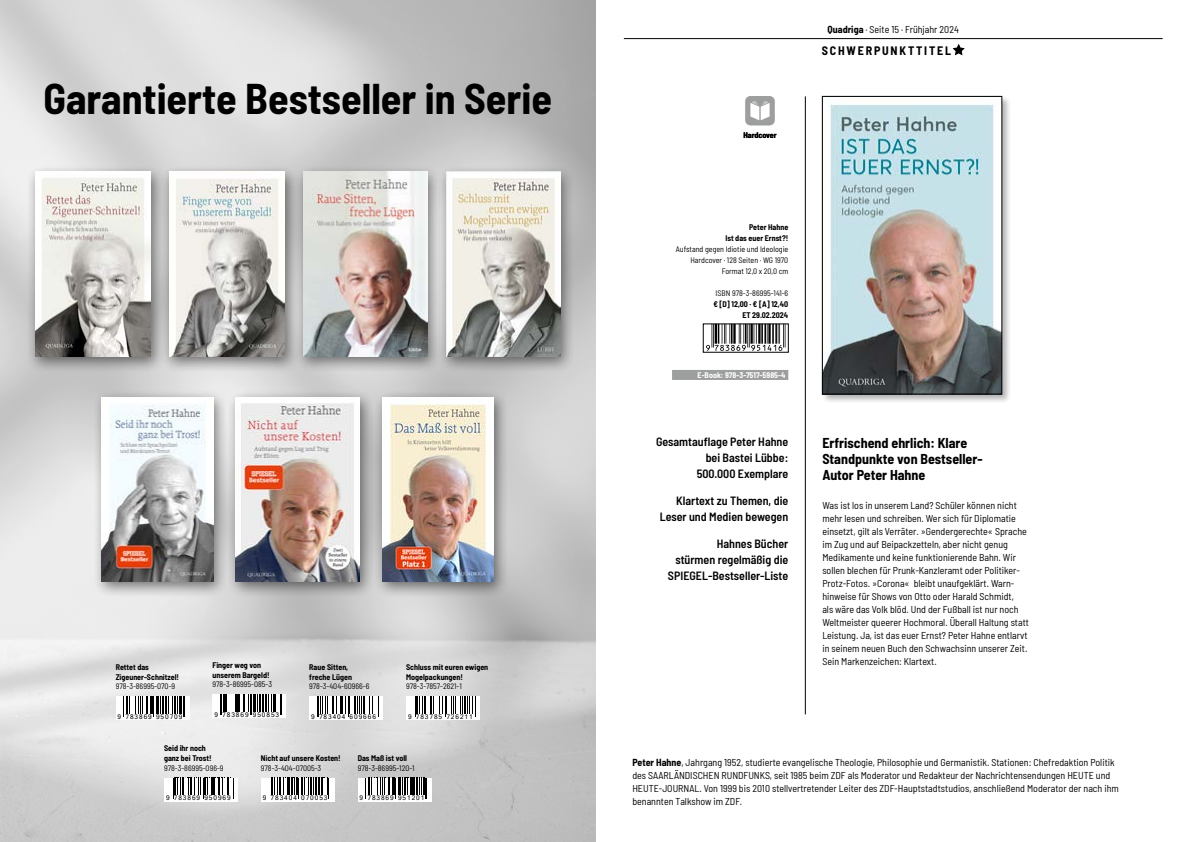
<style>
.page{position:relative;width:1191px;height:842px;background:#fff}
.page>*{position:absolute;margin:0;border:0;box-sizing:border-box;transform-origin:0 0}
.t1{font:700 semi-condensed 42px "Barlow";color:#000}
.t2{font:700 semi-condensed 14px/16px "Barlow";color:#000}
.t3{font:600 semi-condensed 12px/16px "Barlow";color:#000;text-align:right}
.t4{font:700 semi-condensed 12px "Barlow";letter-spacing:.15em;color:#000}
.t5{font:semi-condensed 10px/13px "Barlow";color:#000}
.t6{font:700 semi-condensed 8px/9.6px "Barlow";color:#000}
.t7{font:semi-condensed 8px/11px "Barlow";color:#000;text-align:right}
.t8{font:700 semi-condensed 8px "Barlow";color:#fff}
.t9{font:6.5px "Microsoft Sans Serif";letter-spacing:.145em;color:#000}
.s1{font-weight:700}
</style>
<div class="page">
<img style="left:0;top:0;width:595px;height:842px">
<div style="left:406px;top:696px;width:74px;height:24px;background:#fff"></div>
<svg style="left:415px;top:696px;width:61px;height:21px"></svg>
<div style="left:309px;top:696px;width:74px;height:24px;background:#fff"></div>
<svg style="left:317px;top:696px;width:62px;height:21px"></svg>
<div style="left:212px;top:694px;width:74px;height:24px;background:#fff"></div>
<svg style="left:220px;top:694px;width:62px;height:21px"></svg>
<div style="left:116px;top:696px;width:73px;height:24px;background:#fff"></div>
<svg style="left:123px;top:696px;width:62px;height:21px"></svg>
<div style="left:373px;top:390px;width:136px;height:209px;background:#000;opacity:.5"></div>
<img style="left:382px;top:397px;width:111px;height:184px">
<div style="left:92px;top:390px;width:136px;height:209px;background:#000;opacity:.5"></div>
<img style="left:102px;top:397px;width:111px;height:184px">
<div style="left:436px;top:165px;width:139px;height:209px;background:#000;opacity:.5"></div>
<img style="left:446px;top:172px;width:114px;height:184px">
<div style="left:26px;top:165px;width:140px;height:209px;background:#000;opacity:.5"></div>
<img style="left:35px;top:172px;width:115px;height:184px">
<div style="left:160px;top:165px;width:140px;height:209px;background:#000;opacity:.5"></div>
<img style="left:169px;top:172px;width:115px;height:184px">
<div style="left:294px;top:165px;width:148px;height:209px;background:#000;opacity:.5"></div>
<img style="left:303px;top:172px;width:124px;height:184px">
<div style="left:226px;top:390px;width:148px;height:209px;background:#000;opacity:.5"></div>
<img style="left:236px;top:397px;width:124px;height:184px">
<div style="left:358px;top:778px;width:73px;height:23px;background:#fff"></div>
<svg style="left:365px;top:778px;width:62px;height:20px"></svg>
<svg style="left:952px;top:44px;width:12px;height:11px"></svg>
<hr style="left:624px;top:38px;width:538px;height:1px;background:#000">
<hr style="left:805px;top:96px;width:1px;height:618px;background:#000">
<div style="left:821px;top:95px;width:190px;height:308px;background:#000;opacity:.3"></div>
<img style="left:824px;top:98px;width:176px;height:294px">
<div style="left:822px;top:96px;width:180px;height:298px;border:1px solid #000"></div>
<svg style="left:703px;top:324px;width:85px;height:28px"></svg>
<svg style="left:706px;top:324px;width:79px;height:27px"></svg>
<div style="left:672px;top:370px;width:116px;height:10px;background:#9d9e9e"></div>
<div style="left:261px;top:778px;width:73px;height:23px;background:#fff"></div>
<svg style="left:271px;top:778px;width:58px;height:20px"></svg>
<div style="left:164px;top:778px;width:74px;height:23px;background:#fff"></div>
<svg style="left:173px;top:778px;width:61px;height:20px"></svg>
<h1 class="t1" style="left:43px;top:69px;width:510px">Garantierte Bestseller in Serie</h1>
<p class="t6" style="left:116px;top:662px;width:65px">Rettet das<br>Zigeuner-Schnitzel!</p>
<p class="t7" style="left:116px;top:680px;width:61px">978-3-86995-070-9</p>
<p class="t9" style="left:118px;top:712px;width:66px">9 783869 950709</p>
<p class="t6" style="left:212px;top:660px;width:59px">Finger weg von unserem Bargeld!</p>
<p class="t7" style="left:212px;top:678px;width:61px">978-3-86995-085-3</p>
<p class="t9" style="left:214px;top:710px;width:66px">9 783869 950853</p>
<p class="t6" style="left:309px;top:662px;width:44px">Raue Sitten, freche Lügen</p>
<p class="t7" style="left:309px;top:680px;width:62px">978-3-404-60966-6</p>
<p class="t9" style="left:311px;top:712px;width:66px">9 783404 609666</p>
<p class="t6" style="left:406px;top:662px;width:84px">Schluss mit euren ewigen<br>Mogelpackungen!</p>
<p class="t7" style="left:406px;top:680px;width:57px">978-3-7857-2621-1</p>
<p class="t9" style="left:408px;top:712px;width:66px">9 783785 726211</p>
<p class="t6" style="left:164px;top:743px;width:49px">Seid ihr noch ganz bei Trost!</p>
<p class="t7" style="left:164px;top:761px;width:61px">978-3-86995-096-9</p>
<p class="t6" style="left:261px;top:753px;width:81px">Nicht auf unsere Kosten!</p>
<p class="t7" style="left:261px;top:761px;width:62px">978-3-404-07005-3</p>
<p class="t9" style="left:166px;top:794px;width:66px">9 783869 950969</p>
<p class="t9" style="left:263px;top:794px;width:66px">9 783404 070053</p>
<p class="t6" style="left:358px;top:753px;width:51px">Das Maß ist voll</p>
<p class="t7" style="left:358px;top:761px;width:59px">978-3-86995-120-1</p>
<p class="t9" style="left:360px;top:794px;width:66px">9 783869 951201</p>
<p class="t5" style="left:827px;top:22px;width:133px"><span class="s1">Quadriga</span> · Seite 15 · Frühjahr 2024</p>
<p class="t6" style="left:743px;top:130px;width:35px">Hardcover</p>
<p class="t4" style="left:822px;top:41px;width:131px">SCHWERPUNKTTITEL</p>
<p class="t6" style="left:725px;top:221px;width:64px;line-height:11px;text-align:right">Peter Hahne<br>Ist das euer Ernst?!</p>
<p class="t7" style="left:676px;top:243px;width:114px">Aufstand gegen Idiotie und Ideologie<br>Hardcover · 128 Seiten · WG 1970<br>Format 12,0 x 20,0 cm</p>
<p class="t7" style="left:715px;top:287px;width:74px">ISBN 978-3-86995-141-6</p>
<p class="t6" style="left:713px;top:298px;width:76px;line-height:11px;text-align:right">€ [D] 12,00 · € [A] 12,40<br>ET 29.02.2024</p>
<p class="t8" style="left:697px;top:369px;width:89px">E-Book: 978-3-7517-5985-4</p>
<p class="t3" style="left:656px;top:433px;width:134px">Gesamtauflage Peter Hahne bei Bastei Lübbe:<br>500.000 Exemplare</p>
<p class="t3" style="left:660px;top:492px;width:130px">Klartext zu Themen, die<br>Leser und Medien bewegen</p>
<p class="t3" style="left:668px;top:535px;width:122px">Hahnes Bücher<br>stürmen regelmäßig die<br>SPIEGEL-Bestseller-Liste</p>
<h2 class="t2" style="left:822px;top:434px;width:162px">Erfrischend ehrlich: Klare<br>Standpunkte von Bestseller-<br>Autor Peter Hahne</h2>
<p class="t5" style="left:822px;top:498px;width:208px">Was ist los in unserem Land? Schüler können nicht mehr lesen und schreiben. Wer sich für Diplomatie einsetzt, gilt als Verräter. »Gendergerechte« Sprache im Zug und auf Beipackzetteln, aber nicht genug Medikamente und keine funktionierende Bahn. Wir sollen blechen für Prunk-Kanzleramt oder Politiker-Protz-Fotos. »Corona« bleibt unaufgeklärt. Warn&shy;hinweise für Shows von Otto oder Harald Schmidt,<br>als wäre das Volk blöd. Und der Fußball ist nur noch Weltmeister queerer Hochmoral. Überall Haltung statt Leistung. Ja, ist das euer Ernst? Peter Hahne entlarvt in seinem neuen Buch den Schwachsinn unserer Zeit.<br>Sein Markenzeichen: Klartext.</p>
<p class="t5" style="left:632px;top:755px;width:488px"><span class="s1">Peter Hahne</span>, Jahrgang 1952, studierte evangelische Theologie, Philosophie und Germanistik. Stationen: Chefredaktion Politik des SAARLÄNDISCHEN RUNDFUNKS, seit 1985 beim ZDF als Moderator und Redakteur der Nachrichtensendungen HEUTE und HEUTE-JOURNAL. Von 1999 bis 2010 stellvertretender Leiter des ZDF-Hauptstadtstudios, anschließend Moderator der nach ihm benannten Talkshow im ZDF.</p>
</div>
